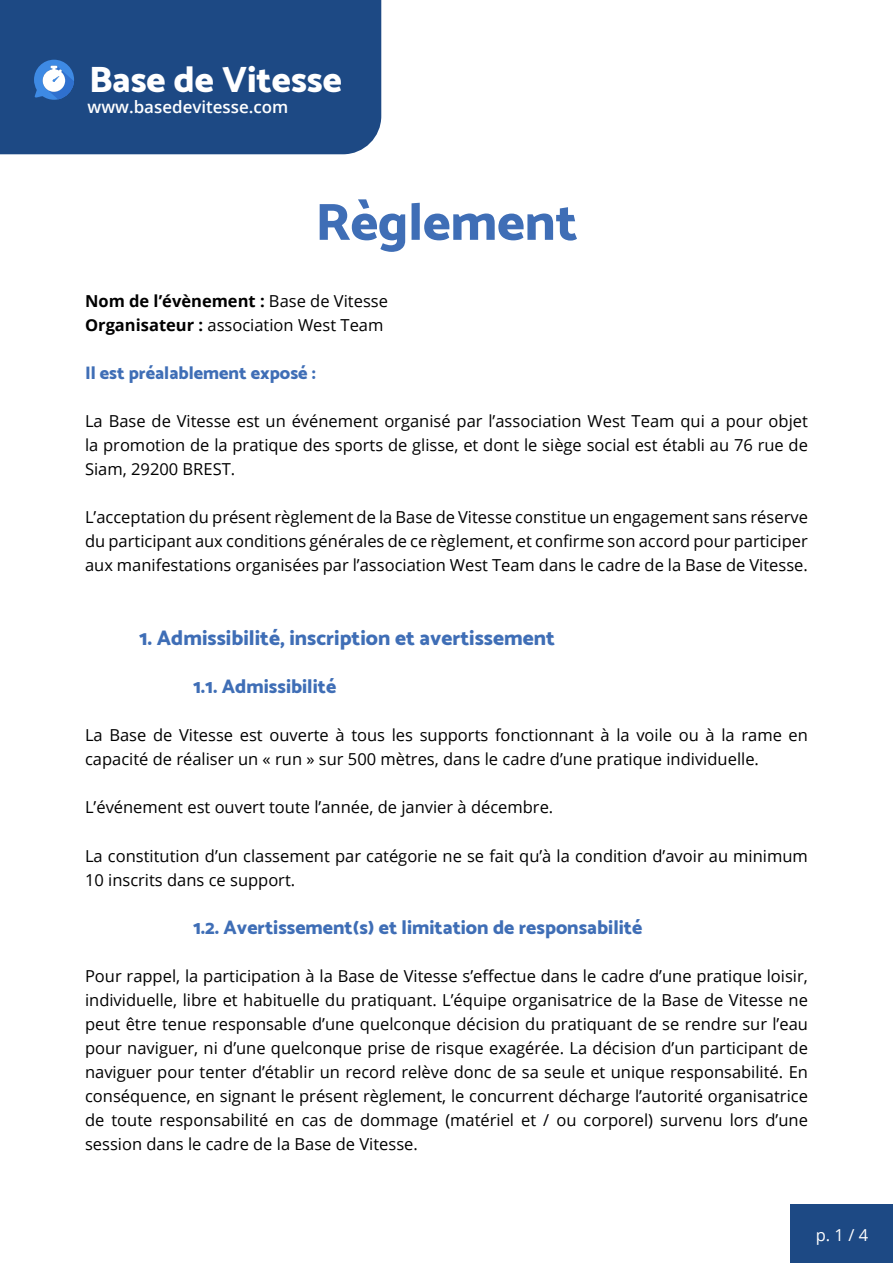
<style>
.page{position:relative;width:893px;height:1263px;background:#fff}
.page>*{position:absolute;margin:0;border:0;box-sizing:border-box;transform-origin:0 0}
.t1{font:800 52.5px "Catamaran";color:#3f6eb6}
.t2{font:800 36.45px "Catamaran";color:#fff}
.t3{font:800 21px "Catamaran";color:#3f6eb6}
.t4{font:800 19.5px "Catamaran";color:#3f6eb6}
.t5{font:800 18px "Catamaran";color:#3f6eb6}
.t6{font:600 16.95px "Open Sans";color:#fff}
.t7{font:16.5px/24px "Open Sans";color:#000}
.t8{font:16.5px "Open Sans";color:#fff}
.s1{font-weight:700}
</style>
<div class="page">
<div style="left:0;top:0;width:381px;height:154px;background:#1d4984"></div>
<svg style="left:34px;top:60px;width:40px;height:40px"></svg>
<div style="left:791px;top:1204px;width:102px;height:59px;background:#1d4984"></div>
<h2 class="t2" style="left:89px;top:58px;width:254px">Base de Vitesse</h2>
<p class="t6" style="left:88px;top:95px;width:202px">www.basedevitesse.com</p>
<h1 class="t1" style="left:315px;top:191px;width:264px">Règlement</h1>
<p class="t7" style="left:85px;top:289px;width:304px"><span class="s1">Nom de l’évènement :</span> Base de Vitesse<br><span class="s1">Organisateur :</span> association West Team</p>
<p class="t5" style="left:85px;top:362px;width:232px">Il est préalablement exposé :</p>
<p class="t7" style="left:85px;top:409px;width:724px;text-align:justify">La Base de Vitesse est un événement organisé par l’association West Team qui a pour objet la promotion de la pratique des sports de glisse, et dont le siège social est établi au 76 rue de Siam, 29200 BREST.</p>
<p class="t7" style="left:85px;top:505px;width:724px;text-align:justify">L’acceptation du présent règlement de la Base de Vitesse constitue un engagement sans réserve du participant aux conditions générales de ce règlement, et confirme son accord pour participer aux manifestations organisées par l’association West Team dans le cadre de la Base de Vitesse.</p>
<p class="t3" style="left:139px;top:626px;width:417px">1. Admissibilité, inscription et avertissement</p>
<p class="t4" style="left:193px;top:675px;width:145px">1.1. Admissibilité</p>
<p class="t7" style="left:85px;top:723px;width:724px">La Base de Vitesse est ouverte à tous les supports fonctionnant à la voile ou à la rame en capacité de réaliser un « run » sur 500 mètres, dans le cadre d’une pratique individuelle.</p>
<p class="t7" style="left:85px;top:795px;width:470px">L’événement est ouvert toute l’année, de janvier à décembre.</p>
<p class="t7" style="left:85px;top:843px;width:724px">La constitution d’un classement par catégorie ne se fait qu’à la condition d’avoir au minimum<br>10 inscrits dans ce support.</p>
<p class="t4" style="left:193px;top:915px;width:451px">1.2. Avertissement(s) et limitation de responsabilité</p>
<p class="t7" style="left:85px;top:963px;width:724px;text-align:justify">Pour rappel, la participation à la Base de Vitesse s’effectue dans le cadre d’une pratique loisir, individuelle, libre et habituelle du pratiquant. L’équipe organisatrice de la Base de Vitesse ne peut être tenue responsable d’une quelconque décision du pratiquant de se rendre sur l’eau pour naviguer, ni d’une quelconque prise de risque exagérée. La décision d’un participant de naviguer pour tenter d’établir un record relève donc de sa seule et unique responsabilité. En conséquence, en signant le présent règlement, le concurrent décharge l’autorité organisatrice de toute responsabilité en cas de dommage (matériel et / ou corporel) survenu lors d’une session dans le cadre de la Base de Vitesse.</p>
<p class="t8" style="left:816px;top:1223px;width:54px">p. 1 / 4</p>
</div>
